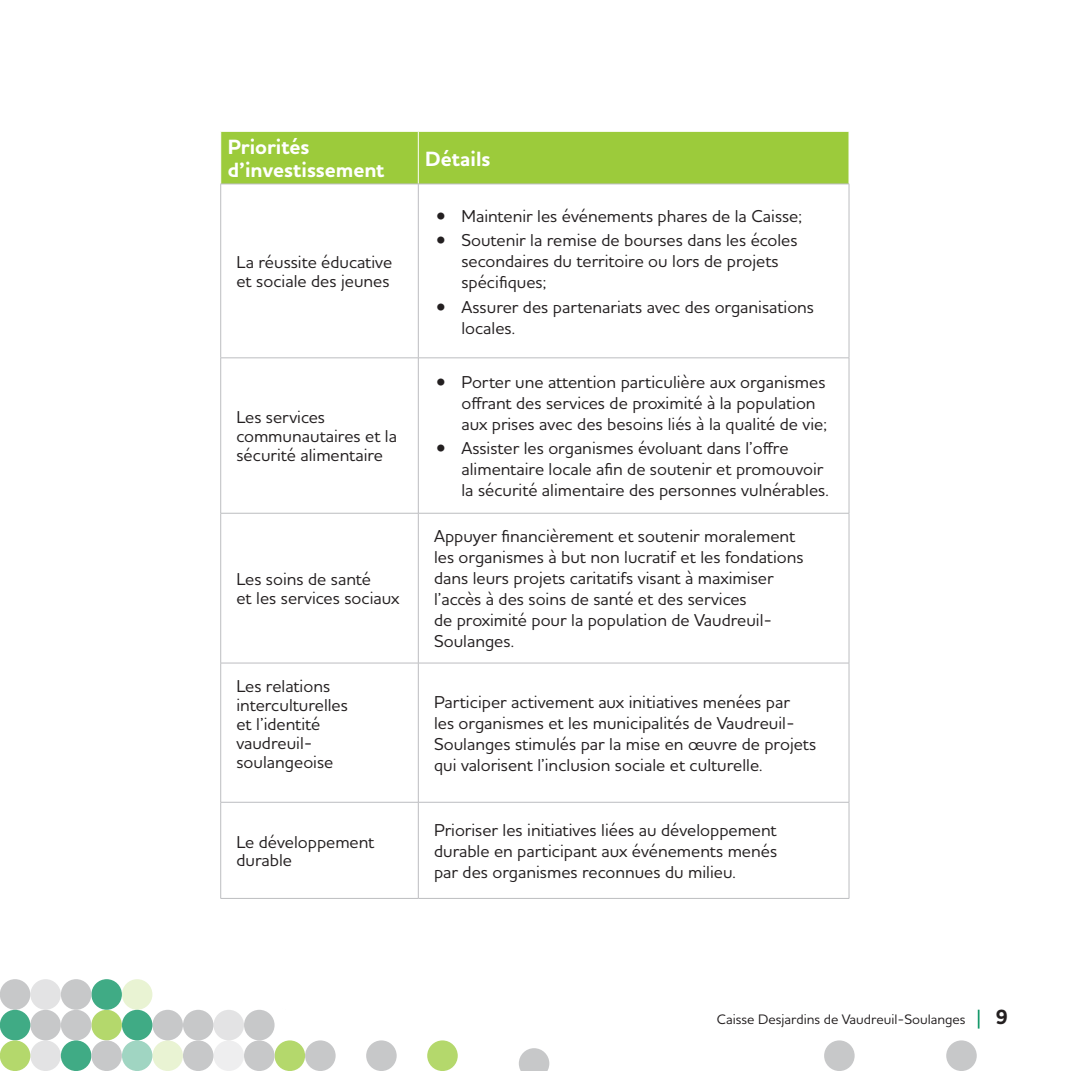
<style>
.page{position:relative;width:1071px;height:1071px;background:#fff}
.page>*{position:absolute;margin:0;border:0;box-sizing:border-box;transform-origin:0 0}
.t1{font:700 21px/22.6px "Houschka Pro";color:#fff}
.t2{font:500 17.5px/21px "Houschka Pro";color:#231f20}
.t3{font:500 14px "Houschka Pro";color:#231f20}
.s1{font-size:21px;color:#00905d}
.s2{font-weight:700;font-size:21px}
</style>
<div class="page">
<img style="left:0;top:185px;width:977px;height:886px">
<div style="left:221px;top:132px;width:628px;height:52px;background:#9ccb3b"></div>
<hr style="left:418px;top:132px;width:1px;height:52px;background:#fff">
<hr style="left:220px;top:184px;width:198px;height:1px;background:#bcbdc0">
<hr style="left:220px;top:184px;width:1px;height:174px;background:#bcbdc0">
<hr style="left:418px;top:184px;width:431px;height:1px;background:#bcbdc0">
<hr style="left:418px;top:184px;width:1px;height:174px;background:#bcbdc0">
<hr style="left:849px;top:184px;width:1px;height:174px;background:#bcbdc0">
<hr style="left:220px;top:358px;width:198px;height:1px;background:#bcbdc0">
<hr style="left:220px;top:358px;width:1px;height:155px;background:#bcbdc0">
<hr style="left:418px;top:358px;width:431px;height:1px;background:#bcbdc0">
<hr style="left:418px;top:358px;width:1px;height:155px;background:#bcbdc0">
<hr style="left:849px;top:358px;width:1px;height:155px;background:#bcbdc0">
<hr style="left:220px;top:513px;width:198px;height:1px;background:#bcbdc0">
<hr style="left:220px;top:513px;width:1px;height:150px;background:#bcbdc0">
<hr style="left:418px;top:513px;width:431px;height:1px;background:#bcbdc0">
<hr style="left:418px;top:513px;width:1px;height:150px;background:#bcbdc0">
<hr style="left:849px;top:513px;width:1px;height:150px;background:#bcbdc0">
<hr style="left:220px;top:663px;width:198px;height:1px;background:#bcbdc0">
<hr style="left:220px;top:663px;width:1px;height:139px;background:#bcbdc0">
<hr style="left:418px;top:663px;width:431px;height:1px;background:#bcbdc0">
<hr style="left:418px;top:663px;width:1px;height:139px;background:#bcbdc0">
<hr style="left:849px;top:663px;width:1px;height:139px;background:#bcbdc0">
<hr style="left:220px;top:802px;width:198px;height:1px;background:#bcbdc0">
<hr style="left:220px;top:802px;width:1px;height:96px;background:#bcbdc0">
<hr style="left:418px;top:802px;width:431px;height:1px;background:#bcbdc0">
<hr style="left:418px;top:802px;width:1px;height:96px;background:#bcbdc0">
<hr style="left:849px;top:802px;width:1px;height:96px;background:#bcbdc0">
<hr style="left:220px;top:898px;width:198px;height:1px;background:#bcbdc0">
<hr style="left:418px;top:898px;width:431px;height:1px;background:#bcbdc0">
<div style="left:366px;top:1040px;width:31px;height:31px;background:#c7c8c9;border-radius:50%"></div>
<div style="left:305px;top:1040px;width:31px;height:31px;background:#c7c8c9;border-radius:50%"></div>
<div style="left:275px;top:1040px;width:30px;height:31px;background:#b4d86c;border-radius:50%"></div>
<div style="left:275px;top:949px;width:30px;height:30px;background:#fff;border-radius:50%"></div>
<div style="left:244px;top:1040px;width:31px;height:31px;background:#c7c8c9;border-radius:50%"></div>
<div style="left:244px;top:1010px;width:31px;height:30px;background:#c7c8c9;border-radius:50%"></div>
<div style="left:244px;top:949px;width:31px;height:30px;background:#fff;border-radius:50%"></div>
<div style="left:214px;top:1010px;width:30px;height:30px;background:#e3e3e4;border-radius:50%"></div>
<div style="left:152px;top:1010px;width:31px;height:30px;background:#c7c8c9;border-radius:50%"></div>
<div style="left:91px;top:1010px;width:31px;height:30px;background:#b4d86c;border-radius:50%"></div>
<div style="left:61px;top:1010px;width:30px;height:30px;background:#c7c8c9;border-radius:50%"></div>
<svg style="left:519px;top:1048px;width:30px;height:23px"></svg>
<div style="left:30px;top:1040px;width:31px;height:31px;background:#e3e3e4;border-radius:50%"></div>
<div style="left:30px;top:1010px;width:31px;height:30px;background:#c7c8c9;border-radius:50%"></div>
<div style="left:30px;top:979px;width:31px;height:31px;background:#e3e3e4;border-radius:50%"></div>
<div style="left:0;top:979px;width:30px;height:31px;background:#c7c8c9;border-radius:50%"></div>
<div style="left:122px;top:1040px;width:30px;height:31px;background:#a0d5c2;border-radius:50%"></div>
<div style="left:122px;top:1010px;width:30px;height:30px;background:#40ab85;border-radius:50%"></div>
<div style="left:91px;top:979px;width:31px;height:31px;background:#40ab85;border-radius:50%"></div>
<div style="left:61px;top:1040px;width:30px;height:31px;background:#40ab85;border-radius:50%"></div>
<div style="left:0;top:1010px;width:30px;height:30px;background:#40ab85;border-radius:50%"></div>
<div style="left:946px;top:1040px;width:31px;height:31px;background:#c7c8c9;border-radius:50%"></div>
<div style="left:824px;top:1040px;width:31px;height:31px;background:#c7c8c9;border-radius:50%"></div>
<div style="left:275px;top:979px;width:30px;height:31px;background:#fff;border-radius:50%"></div>
<div style="left:214px;top:1040px;width:30px;height:31px;background:#eeeeef;border-radius:50%"></div>
<div style="left:183px;top:1040px;width:31px;height:31px;background:#c7c8c9;border-radius:50%"></div>
<div style="left:183px;top:1010px;width:31px;height:30px;background:#c7c8c9;border-radius:50%"></div>
<div style="left:91px;top:1040px;width:31px;height:31px;background:#c7c8c9;border-radius:50%"></div>
<div style="left:61px;top:979px;width:30px;height:31px;background:#c7c8c9;border-radius:50%"></div>
<div style="left:61px;top:918px;width:30px;height:31px;background:#fff;border-radius:50%"></div>
<div style="left:427px;top:1040px;width:31px;height:31px;background:#b4d86c;border-radius:50%"></div>
<div style="left:244px;top:918px;width:31px;height:31px;background:#fff;border-radius:50%"></div>
<div style="left:152px;top:1040px;width:31px;height:31px;background:#e9f3d3;border-radius:50%"></div>
<div style="left:122px;top:979px;width:30px;height:31px;background:#e9f3d3;border-radius:50%"></div>
<div style="left:122px;top:918px;width:30px;height:31px;background:#fff;border-radius:50%"></div>
<div style="left:0;top:1040px;width:30px;height:31px;background:#b4d86c;border-radius:50%"></div>
<p class="t1" style="left:228px;top:136px;width:158px">Priorités d’investissement</p>
<p class="t1" style="left:425px;top:148px;width:67px">Détails</p>
<p class="t2" style="left:236px;top:252px;width:157px;line-height:18.9px">La réussite éducative et sociale des jeunes</p>
<p class="t2" style="left:236px;top:407px;width:162px;line-height:18.9px">Les services communautaires et la sécurité alimentaire</p>
<p class="t2" style="left:236px;top:570px;width:165px;line-height:18.9px">Les soins de santé<br>et les services sociaux</p>
<p class="t2" style="left:236px;top:676px;width:113px;line-height:18.9px">Les relations interculturelles et l’identité vaudreuil&shy;soulangeoise</p>
<p class="t2" style="left:437px;top:205px;width:367px">• Maintenir les événements phares de la Caisse;</p>
<p class="t2" style="left:461px;top:229px;width:338px;text-indent:-25px">• Soutenir la remise de bourses dans les écoles secondaires du territoire ou lors de projets spécifiques;</p>
<p class="t2" style="left:461px;top:296px;width:354px;text-indent:-25px">• Assurer des partenariats avec des organisations locales.</p>
<p class="t2" style="left:461px;top:371px;width:367px;text-indent:-25px">• Porter une attention particulière aux organismes offrant des services de proximité à la population aux prises avec des besoins liés à la qualité de vie;</p>
<p class="t2" style="left:461px;top:438px;width:369px;text-indent:-25px">• Assister les organismes évoluant dans l’offre alimentaire locale afin de soutenir et promouvoir la sécurité alimentaire des personnes vulnérables.</p>
<p class="t2" style="left:434px;top:525px;width:371px">Appuyer financièrement et soutenir moralement les organismes à but non lucratif et les fondations dans leurs projets caritatifs visant à maximiser l’accès à des soins de santé et des services<br>de proximité pour la population de Vaudreuil-Soulanges.</p>
<p class="t2" style="left:434px;top:691px;width:384px">Participer activement aux initiatives menées par<br>les organismes et les municipalités de Vaudreuil-Soulanges stimulés par la mise en œuvre de projets qui valorisent l’inclusion sociale et culturelle.</p>
<p class="t2" style="left:236px;top:832px;width:139px;line-height:18.9px">Le développement durable</p>
<p class="t2" style="left:434px;top:819px;width:345px;text-align:justify">Prioriser les initiatives liées au développement durable en participant aux événements menés par des organismes reconnues du milieu.</p>
<p class="t3" style="left:717px;top:1010px;width:293px">Caisse Desjardins de Vaudreuil-Soulanges <span class="s1">|</span> <span class="s2">9</span></p>
</div>
